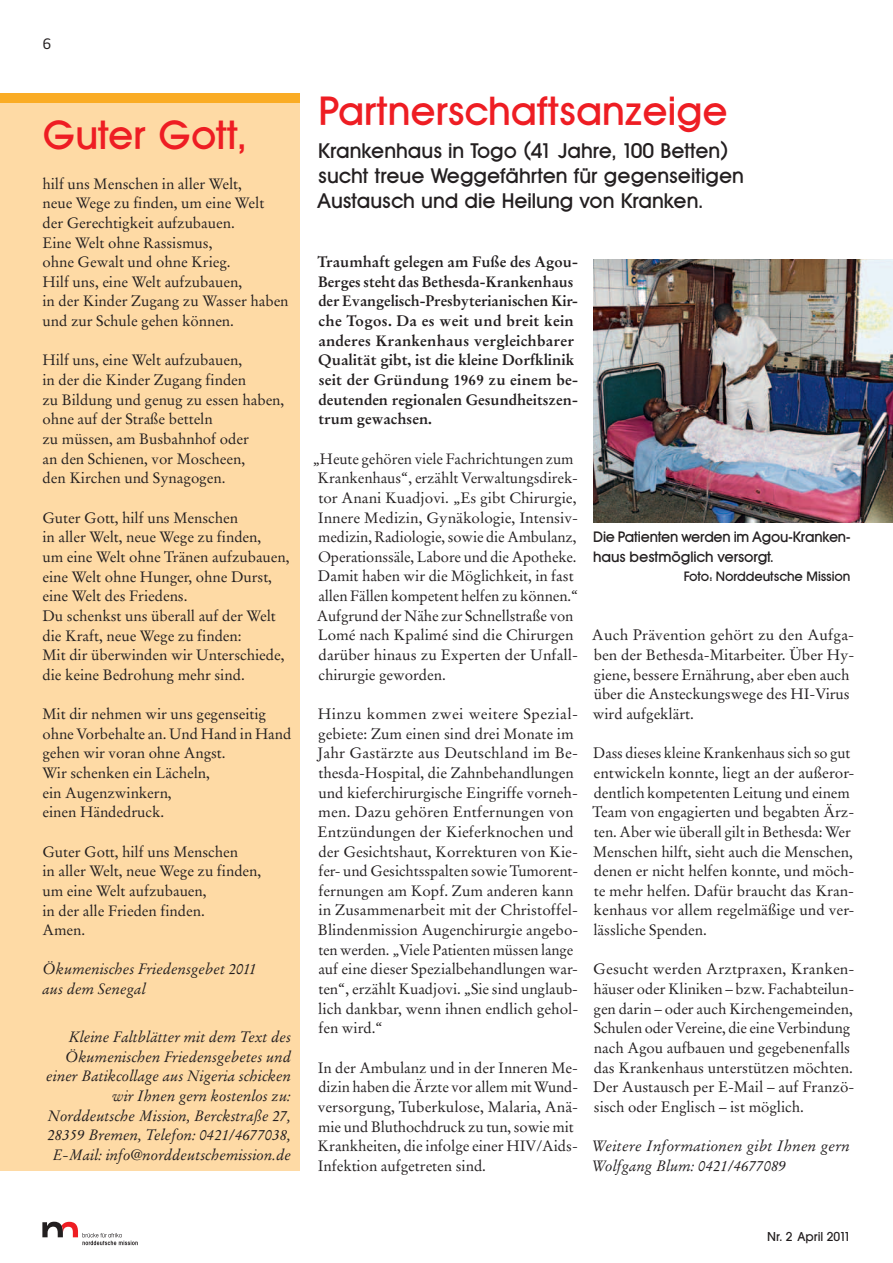
<style>
.page{position:relative;width:893px;height:1263px;background:#fff}
.page>*{position:absolute;margin:0;border:0;box-sizing:border-box;transform-origin:0 0}
.t1{font:500 40.5px "Avant Garde Two BQ";color:#ee1d23}
.t2{font:500 21px/25.2px "Avant Garde Two BQ";color:#231f20}
.t3{font:15px/19.6px "Stempel Garamond";letter-spacing:-.005em;color:#231f20}
.t4{font:italic 15px/19.6px "Stempel Garamond";letter-spacing:-.005em;color:#231f20}
.t5{font:700 15px/19.6px "Stempel Garamond";color:#231f20}
.t6{font:500 15px/19.6px "Avant Garde Two BQ";letter-spacing:-.01em;color:#231f20}
.t7{font:15px "Monitor";color:#231f20}
.t8{font:500 13.5px "Avant Garde Two BQ";letter-spacing:-.01em;color:#231f20}
.t9{font:500 13.5px "Avant Gard";letter-spacing:-.005em;color:#231f20}
</style>
<div class="page">
<svg style="left:42px;top:1222px;width:96px;height:23px"></svg>
<div style="left:0;top:94px;width:300px;height:1077px;background:#fedaa5"></div>
<div style="left:0;top:94px;width:300px;height:9px;background:#faac25"></div>
<img style="left:593px;top:259px;width:300px;height:263px">
<p class="t7" style="left:43px;top:38px;width:11px">6</p>
<h1 class="t1" style="left:43px;top:119px;width:205px">Guter Gott,</h1>
<p class="t3" style="left:43px;top:175px;width:248px">hilf uns Menschen in aller Welt,<br>neue Wege zu finden, um eine Welt der Gerechtigkeit aufzubauen.<br>Eine Welt ohne Rassismus,<br>ohne Gewalt und ohne Krieg.<br>Hilf uns, eine Welt aufzubauen,<br>in der Kinder Zugang zu Wasser haben und zur Schule gehen können.</p>
<p class="t3" style="left:43px;top:352px;width:243px">Hilf uns, eine Welt aufzubauen,<br>in der die Kinder Zugang finden<br>zu Bildung und genug zu essen haben, ohne auf der Straße betteln<br>zu müssen, am Busbahnhof oder<br>an den Schienen, vor Moscheen,<br>den Kirchen und Synagogen.</p>
<p class="t3" style="left:43px;top:509px;width:249px">Guter Gott, hilf uns Menschen<br>in aller Welt, neue Wege zu finden,<br>um eine Welt ohne Tränen aufzubauen, eine Welt ohne Hunger, ohne Durst, eine Welt des Friedens.<br>Du schenkst uns überall auf der Welt die Kraft, neue Wege zu finden:<br>Mit dir überwinden wir Unterschiede, die keine Bedrohung mehr sind.</p>
<p class="t3" style="left:43px;top:705px;width:250px">Mit dir nehmen wir uns gegenseitig ohne Vorbehalte an. Und Hand in Hand gehen wir voran ohne Angst.<br>Wir schenken ein Lächeln,<br>ein Augenzwinkern,<br>einen Händedruck.</p>
<p class="t3" style="left:43px;top:843px;width:220px">Guter Gott, hilf uns Menschen<br>in aller Welt, neue Wege zu finden, um eine Welt aufzubauen,<br>in der alle Frieden finden.<br>Amen.</p>
<p class="t4" style="left:43px;top:961px;width:216px">Ökumenisches Friedensgebet 2011 aus dem Senegal</p>
<p class="t4" style="left:46px;top:1028px;width:246px;text-align:right">Kleine Faltblätter mit dem Text des Ökumenischen Friedensgebetes und einer Batikcollage aus Nigeria schicken wir Ihnen gern kostenlos zu:<br>Norddeutsche Mission, Berckstraße 27, 28359 Bremen, Telefon: 0421/4677038, E-Mail: info@norddeutschemission.de</p>
<h1 class="t1" style="left:319px;top:95px;width:411px">Partnerschaftsanzeige</h1>
<h2 class="t2" style="left:317px;top:139px;width:428px">Krankenhaus in Togo (41 Jahre, 100 Betten) sucht treue Weggefährten für gegenseitigen<br>Austausch und die Heilung von Kranken.</h2>
<p class="t5" style="left:317px;top:253px;width:262px">Traumhaft gelegen am Fuße des Agou-Berges steht das Bethesda-Krankenhaus der Evangelisch-Presbyteriani schen Kir&shy;che Togos. Da es weit und breit kein anderes Krankenhaus vergleichbarer Qualität gibt, ist die kleine Dorfklinik seit der Gründung 1969 zu einem be&shy;deutenden regionalen Gesundheitszen&shy;trum gewachsen.</p>
<p class="t3" style="left:313px;top:450px;width:267px">„Heute gehören viele Fachrichtungen zum Krankenhaus“, erzählt Verwaltungsdirek&shy;tor Anani Kuadjovi. „Es gibt Chirurgie, Innere Medizin, Gynäkologie, Intensiv&shy;medizin, Radiologie, sowie die Ambulanz, Operationssäle, Labore und die Apotheke.<br>Damit haben wir die Möglichkeit, in fast allen Fällen kompetent helfen zu können.“ Aufgrund der Nähe zur Schnellstraße von Lomé nach Kpalimé sind die Chirurgen darüber hinaus zu Experten der Unfall&shy;chirurgie geworden.</p>
<p class="t3" style="left:318px;top:705px;width:262px">Hinzu kommen zwei weitere Spezial&shy;gebiete: Zum einen sind drei Monate im Jahr Gastärzte aus Deutschland im Be&shy;thesda-Hospital, die Zahnbehandlungen und kieferchirurgische Eingriffe vorneh&shy;men. Dazu gehören Entfernungen von Entzündungen der Kieferknochen und der Gesichtshaut, Korrekturen von Kie&shy;fer- und Gesichtsspalten sowie Tumorent&shy;fernungen am Kopf. Zum anderen kann in Zusammenarbeit mit der Christoffel-Blindenmission Augenchirurgie angebo&shy;ten werden. „Viele Patienten müssen lange auf eine dieser Spezialbehandlungen war&shy;ten“, erzählt Kuadjovi. „Sie sind unglaub&shy;lich dankbar, wenn ihnen endlich gehol&shy;fen wird.“</p>
<p class="t3" style="left:318px;top:1059px;width:262px">In der Ambulanz und in der Inneren Me&shy;dizin haben die Ärzte vor allem mit Wund&shy;versorgung, Tuberkulose, Malaria, Anä&shy;mie und Bluthochdruck zu tun, sowie mit Krankheiten, die infolge einer HIV/Aids-Infektion aufgetreten sind.</p>
<p class="t6" style="left:593px;top:528px;width:259px">Die Patienten werden im Agou-Kranken&shy;haus bestmöglich versorgt.</p>
<p class="t8" style="left:684px;top:571px;width:168px">Foto: Norddeutsche Mission</p>
<p class="t3" style="left:592px;top:627px;width:264px">Auch Prävention gehört zu den Aufga&shy;ben der Bethesda-Mitarbeiter. Über Hy&shy;giene, bessere Ernährung, aber eben auch über die Ansteckungswege des HI-Virus wird aufgeklärt.</p>
<p class="t3" style="left:593px;top:745px;width:263px">Dass dieses kleine Krankenhaus sich so gut entwickeln konnte, liegt an der außeror&shy;dentlich kompetenten Leitung und einem Team von engagierten und begabten Ärz&shy;ten. Aber wie überall gilt in Bethesda: Wer Menschen hilft, sieht auch die Menschen, denen er nicht helfen konnte, und möch&shy;te mehr helfen. Dafür braucht das Kran&shy;kenhaus vor allem regelmäßige und ver&shy;lässliche Spenden.</p>
<p class="t3" style="left:593px;top:961px;width:263px">Gesucht werden Arztpraxen, Kranken&shy;häuser oder Kliniken – bzw. Fachabteilun&shy;gen darin – oder auch Kirchengemeinden, Schulen oder Vereine, die eine Verbindung nach Agou aufbauen und gegebenenfalls das Krankenhaus unterstützen möchten.<br>Der Austausch per E-Mail – auf Franzö&shy;sisch oder Englisch – ist möglich.</p>
<p class="t4" style="left:592px;top:1137px;width:260px">Weitere Informationen gibt Ihnen gern<br>Wolfgang Blum: 0421/4677089</p>
<p class="t9" style="left:767px;top:1231px;width:85px">Nr. 2 April 2011</p>
</div>
